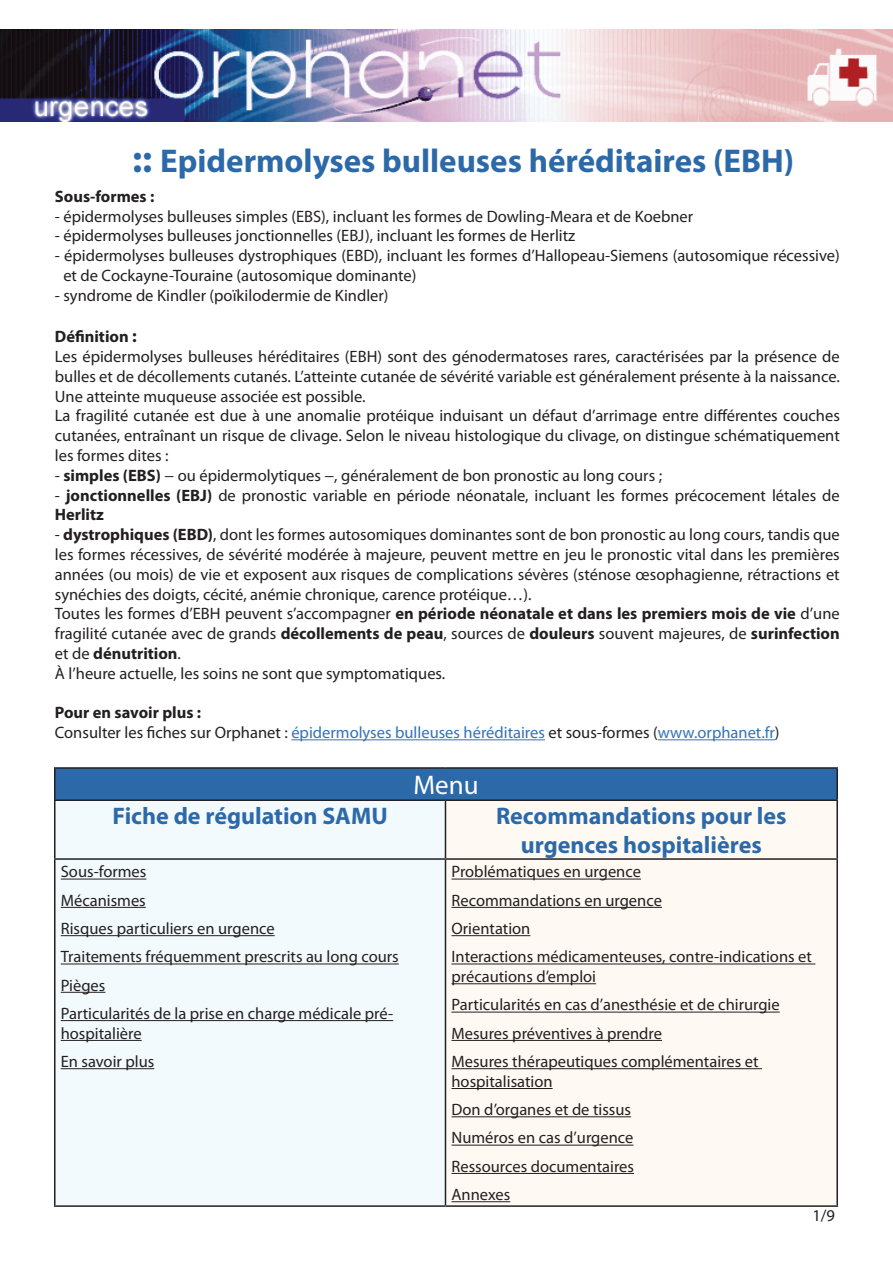
<style>
.page{position:relative;width:893px;height:1263px;background:#fff}
.page>*{position:absolute;margin:0;border:0;box-sizing:border-box;transform-origin:0 0}
.t1{font:700 33px "Myriad Pro";color:#2c69a9}
.t2{font:27px "Myriad Pro";color:#fff}
.t3{font:700 24px/28.8px "Myriad Pro";color:#2c69a9;text-align:center}
.t4{font:16.5px/28.3px "Myriad Pro";color:#231f20}
.t5{font:16.5px/19.8px "Myriad Pro";color:#3073ba}
.t6{font:700 16.5px "Myriad Pro";color:#231f20}
.s1{font-size:39px}
.s2{font-weight:700}
.s3{font-weight:700;font-size:18px}
.s4{font-weight:700;color:#231f20}
.s5{color:#231f20}
</style>
<div class="page">
<hr style="left:291px;top:739px;width:254px;height:1px;background:#3073ba">
<hr style="left:658px;top:739px;width:117px;height:1px;background:#3073ba">
<div style="left:55px;top:768px;width:782px;height:32px;background:#2c69a9"></div>
<div style="left:56px;top:801px;width:389px;height:404px;background:#f3fafd"></div>
<div style="left:446px;top:801px;width:390px;height:404px;background:#fefaf3"></div>
<hr style="left:54px;top:767px;width:391px;height:2px;background:#231f20">
<hr style="left:54px;top:769px;width:2px;height:30px;background:#231f20">
<hr style="left:445px;top:767px;width:393px;height:2px;background:#231f20">
<hr style="left:836px;top:769px;width:2px;height:30px;background:#231f20">
<hr style="left:54px;top:799px;width:391px;height:2px;background:#231f20">
<hr style="left:54px;top:801px;width:2px;height:57px;background:#231f20">
<hr style="left:445px;top:799px;width:393px;height:2px;background:#231f20">
<hr style="left:445px;top:801px;width:1px;height:57px;background:#231f20">
<hr style="left:836px;top:801px;width:2px;height:57px;background:#231f20">
<hr style="left:54px;top:858px;width:391px;height:2px;background:#231f20">
<hr style="left:54px;top:860px;width:2px;height:345px;background:#231f20">
<hr style="left:445px;top:858px;width:393px;height:2px;background:#231f20">
<hr style="left:445px;top:860px;width:1px;height:345px;background:#231f20">
<hr style="left:836px;top:860px;width:2px;height:345px;background:#231f20">
<hr style="left:54px;top:1205px;width:391px;height:2px;background:#231f20">
<hr style="left:445px;top:1205px;width:393px;height:2px;background:#231f20">
<hr style="left:61px;top:879px;width:85px;height:1px;background:#231f20">
<hr style="left:61px;top:907px;width:85px;height:1px;background:#231f20">
<hr style="left:61px;top:935px;width:214px;height:1px;background:#231f20">
<hr style="left:61px;top:963px;width:338px;height:1px;background:#231f20">
<hr style="left:61px;top:992px;width:44px;height:1px;background:#231f20">
<hr style="left:61px;top:1020px;width:332px;height:1px;background:#231f20">
<hr style="left:61px;top:1040px;width:81px;height:1px;background:#231f20">
<hr style="left:61px;top:1068px;width:93px;height:1px;background:#231f20">
<hr style="left:451px;top:879px;width:190px;height:1px;background:#231f20">
<hr style="left:451px;top:907px;width:211px;height:1px;background:#231f20">
<hr style="left:451px;top:935px;width:79px;height:1px;background:#231f20">
<hr style="left:451px;top:963px;width:364px;height:1px;background:#231f20">
<hr style="left:451px;top:983px;width:145px;height:1px;background:#231f20">
<hr style="left:451px;top:1012px;width:329px;height:1px;background:#231f20">
<hr style="left:451px;top:1040px;width:211px;height:1px;background:#231f20">
<hr style="left:451px;top:1068px;width:311px;height:1px;background:#231f20">
<hr style="left:451px;top:1088px;width:102px;height:1px;background:#231f20">
<hr style="left:451px;top:1116px;width:180px;height:1px;background:#231f20">
<hr style="left:451px;top:1145px;width:182px;height:1px;background:#231f20">
<hr style="left:451px;top:1173px;width:183px;height:1px;background:#231f20">
<hr style="left:451px;top:1201px;width:59px;height:1px;background:#231f20">
<img style="left:0;top:30px;width:893px;height:92px">
<h1 class="t1" style="left:132px;top:139px;width:664px"><span class="s1">::</span> Epidermolyses bulleuses héréditaires (EBH)</h1>
<p class="t6" style="left:55px;top:185px;width:101px">Sous-formes :</p>
<p class="t4" style="left:55px;top:202px;width:640px">- épidermolyses bulleuses simples (EBS), incluant les formes de Dowling-Meara et de Koebner</p>
<p class="t4" style="left:55px;top:221px;width:522px">- épidermolyses bulleuses jonctionnelles (EBJ), incluant les formes de Herlitz</p>
<p class="t4" style="left:63px;top:245px;width:778px;line-height:19.8px;text-indent:-8px">- épidermolyses bulleuses dystrophiques (EBD), incluant les formes d’Hallopeau-Siemens (autosomique récessive) et de Cockayne-Touraine (autosomique dominante)</p>
<p class="t4" style="left:55px;top:281px;width:335px">- syndrome de Kindler (poïkilodermie de Kindler)</p>
<p class="t4" style="left:55px;top:326px;width:786px;line-height:19.8px"><span class="s2">Définition</span> <span class="s3">:<br></span>Les épidermolyses bulleuses héréditaires (EBH) sont des génodermatoses rares, caractérisées par la présence de bulles et de décollements cutanés. L’atteinte cutanée de sévérité variable est généralement présente à la naissance.<br>Une atteinte muqueuse associée est possible.<br>La fragilité cutanée est due à une anomalie protéique induisant un défaut d’arrimage entre différentes couches cutanées, entraînant un risque de clivage. Selon le niveau histologique du clivage, on distingue schématiquement les formes dites :</p>
<p class="t4" style="left:55px;top:461px;width:609px">- <span class="s2">simples (EBS)</span> − ou épidermolytiques −, généralement de bon pronostic au long cours ;</p>
<p class="t4" style="left:55px;top:485px;width:786px;line-height:19.8px">- <span class="s2">jonctionnelles (EBJ)</span> de pronostic variable en période néonatale, incluant les formes précocement létales de<br><span class="s2">Herlitz</span></p>
<p class="t4" style="left:55px;top:524px;width:786px;line-height:19.8px">- <span class="s2">dystrophiques (EBD)</span>, dont les formes autosomiques dominantes sont de bon pronostic au long cours, tandis que les formes récessives, de sévérité modérée à majeure, peuvent mettre en jeu le pronostic vital dans les premières années (ou mois) de vie et exposent aux risques de complications sévères (sténose œsophagienne, rétractions et synéchies des doigts, cécité, anémie chronique, carence protéique…).<br>Toutes les formes d’EBH peuvent s’accompagner <span class="s2">en période néonatale et dans les premiers mois de vie</span> d’une fragilité cutanée avec de grands <span class="s2">décollements de peau</span>, sources de <span class="s2">douleurs</span> souvent majeures, de <span class="s2">surinfection </span>et de <span class="s2">dénutrition</span>.<br>À l’heure actuelle, les soins ne sont que symptomatiques.</p>
<p class="t5" style="left:55px;top:703px;width:726px"><span class="s4">Pour en savoir plus :<br></span><span class="s5">Consulter les fiches sur Orphanet :</span> épidermolyses bulleuses héréditaires <span class="s5">et sous-formes (</span>www.orphanet.fr<span class="s5">)</span></p>
<h2 class="t2" style="left:413px;top:768px;width:67px">Menu</h2>
<h3 class="t3" style="left:112px;top:801px;width:277px">Fiche de régulation SAMU</h3>
<h3 class="t3" style="left:496px;top:801px;width:292px">Recommandations pour les urgences hospitalières</h3>
<p class="t4" style="left:61px;top:857px;width:340px">Sous-formes<br>Mécanismes<br>Risques particuliers en urgence<br>Traitements fréquemment prescrits au long cours<br>Pièges<br>Particularités de la prise en charge médicale pré-</p>
<p class="t4" style="left:61px;top:1019px;width:95px">hospitalière<br>En savoir plus</p>
<p class="t4" style="left:451px;top:857px;width:362px">Problématiques en urgence<br>Recommandations en urgence<br>Orientation<br>Interactions médicamenteuses, contre-indications et</p>
<p class="t4" style="left:451px;top:962px;width:330px">précautions d’emploi<br>Particularités en cas d’anesthésie et de chirurgie Mesures préventives à prendre<br>Mesures thérapeutiques complémentaires et</p>
<p class="t4" style="left:451px;top:1067px;width:184px">hospitalisation<br>Don d’organes et de tissus<br>Numéros en cas d’urgence<br>Ressources documentaires<br>Annexes</p>
<p class="t4" style="left:812px;top:1201px;width:24px">1/9</p>
</div>
